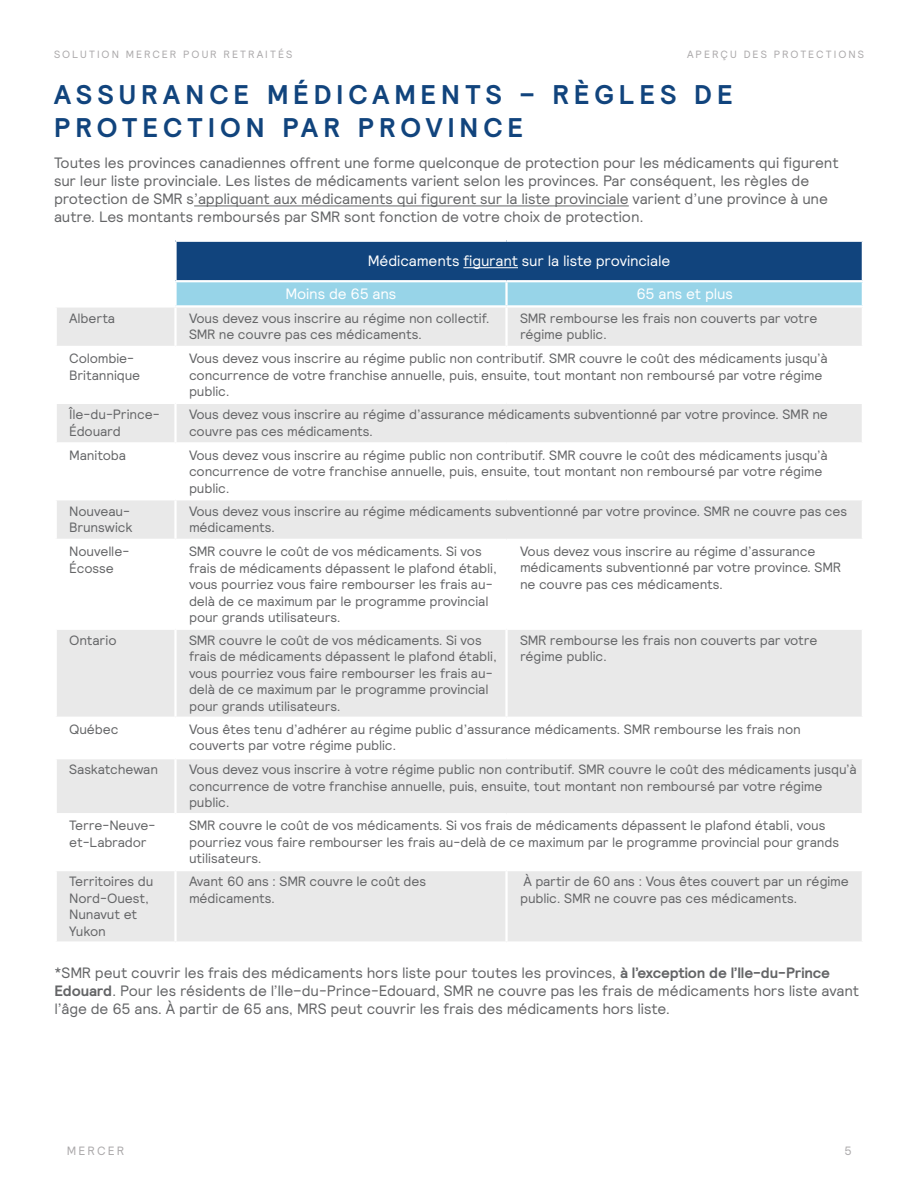
<style>
.page{position:relative;width:918px;height:1188px;background:#fff}
.page>*{position:absolute;margin:0;border:0;box-sizing:border-box;transform-origin:0 0}
.Azul-mayúsculas{font:700 27px/33px "Relative";letter-spacing:.19em;color:#11447d}
.Azul-mayúsculas-2{font:15px/18px "Relative";letter-spacing:-.01em;color:#646567}
.asteriscos{font:15px/18px "Relative";letter-spacing:-.01em;color:#646567}
.blanco{font:15px "Relative";letter-spacing:-.01em;color:#fff}
.Básico-gris{font:15px "Relative";letter-spacing:-.01em;color:#fff}
.Básico-gris-2{font:13.5px/16.5px "Relative";letter-spacing:-.01em;color:#646567}
.viñeta_tabla{font:13.5px/16.5px "Relative";letter-spacing:-.01em;color:#646567}
.t1{font:12px "Relative";letter-spacing:.18em;color:#aba9aa}
.Básico-gris-3{font:10.5px "Relative";letter-spacing:.19em;color:#aba9aa}
.s1{font-weight:700}
</style>
<div class="page">
<div style="left:176px;top:241px;width:687px;height:40px;background:#11447d"></div>
<svg style="left:57px;top:282px;width:805px;height:64px;background:#d0e3ea"></svg>
<svg style="left:57px;top:404px;width:805px;height:537px;fill:#e9e9e9"></svg>
<hr style="left:176px;top:240px;width:331px;height:2px;background:#fff">
<hr style="left:174px;top:242px;width:3px;height:38px;background:#fff">
<hr style="left:507px;top:240px;width:357px;height:2px;background:#fff">
<hr style="left:862px;top:242px;width:2px;height:38px;background:#fff">
<hr style="left:176px;top:280px;width:331px;height:2px;background:#fff">
<hr style="left:174px;top:282px;width:3px;height:23px;background:#fff">
<hr style="left:507px;top:280px;width:357px;height:2px;background:#fff">
<hr style="left:505px;top:282px;width:3px;height:23px;background:#fff">
<hr style="left:55px;top:305px;width:121px;height:3px;background:#fff">
<hr style="left:176px;top:305px;width:331px;height:3px;background:#fff">
<hr style="left:174px;top:308px;width:3px;height:38px;background:#fff">
<hr style="left:507px;top:305px;width:357px;height:3px;background:#fff">
<hr style="left:505px;top:308px;width:3px;height:38px;background:#fff">
<hr style="left:174px;top:404px;width:3px;height:38px;background:#fff">
<hr style="left:55px;top:442px;width:121px;height:2px;background:#fff">
<hr style="left:176px;top:442px;width:331px;height:2px;background:#fff">
<hr style="left:174px;top:444px;width:3px;height:54px;background:#fff">
<hr style="left:507px;top:442px;width:357px;height:2px;background:#fff">
<hr style="left:55px;top:498px;width:121px;height:2px;background:#fff">
<hr style="left:176px;top:498px;width:331px;height:2px;background:#fff">
<hr style="left:174px;top:500px;width:3px;height:39px;background:#fff">
<hr style="left:507px;top:498px;width:357px;height:2px;background:#fff">
<hr style="left:55px;top:539px;width:121px;height:2px;background:#fff">
<hr style="left:176px;top:539px;width:331px;height:2px;background:#fff">
<hr style="left:174px;top:541px;width:3px;height:87px;background:#fff">
<hr style="left:507px;top:539px;width:357px;height:2px;background:#fff">
<hr style="left:505px;top:541px;width:3px;height:87px;background:#fff">
<hr style="left:55px;top:628px;width:121px;height:2px;background:#fff">
<hr style="left:176px;top:628px;width:331px;height:2px;background:#fff">
<hr style="left:174px;top:630px;width:3px;height:87px;background:#fff">
<hr style="left:507px;top:628px;width:357px;height:2px;background:#fff">
<hr style="left:505px;top:630px;width:3px;height:87px;background:#fff">
<hr style="left:55px;top:717px;width:121px;height:2px;background:#fff">
<hr style="left:176px;top:717px;width:331px;height:2px;background:#fff">
<hr style="left:174px;top:719px;width:3px;height:38px;background:#fff">
<hr style="left:507px;top:717px;width:357px;height:2px;background:#fff">
<hr style="left:55px;top:757px;width:121px;height:2px;background:#fff">
<hr style="left:176px;top:757px;width:331px;height:2px;background:#fff">
<hr style="left:174px;top:759px;width:3px;height:54px;background:#fff">
<hr style="left:507px;top:757px;width:357px;height:2px;background:#fff">
<hr style="left:55px;top:813px;width:121px;height:2px;background:#fff">
<hr style="left:176px;top:813px;width:331px;height:2px;background:#fff">
<hr style="left:174px;top:815px;width:3px;height:54px;background:#fff">
<hr style="left:507px;top:813px;width:357px;height:2px;background:#fff">
<hr style="left:55px;top:869px;width:121px;height:2px;background:#fff">
<hr style="left:176px;top:869px;width:331px;height:2px;background:#fff">
<hr style="left:174px;top:871px;width:3px;height:70px;background:#fff">
<hr style="left:507px;top:869px;width:357px;height:2px;background:#fff">
<hr style="left:505px;top:871px;width:3px;height:70px;background:#fff">
<hr style="left:463px;top:267px;width:55px;height:1px;background:#fff">
<hr style="left:194px;top:206px;width:435px;height:1px;background:#646567">
<p class="Básico-gris-3" style="left:54px;top:47px;width:240px">SOLUTION MERCER POUR RETRAITÉS</p>
<p class="Básico-gris-3" style="left:687px;top:47px;width:178px">APERÇU DES PROTECTIONS</p>
<p class="Azul-mayúsculas" style="left:54px;top:78px;width:680px">ASSURANCE MÉDICAMENTS – RÈGLES DE<br>PROTECTION PAR PROVINCE</p>
<p class="Azul-mayúsculas-2" style="left:54px;top:154px;width:786px">Toutes les provinces canadiennes offrent une forme quelconque de protection pour les médicaments qui figurent sur leur liste provinciale. Les listes de médicaments varient selon les provinces. Par conséquent, les règles de protection de SMR s’appliquant aux médicaments qui figurent sur la liste provinciale varient d’une province à une autre. Les montants remboursés par SMR sont fonction de votre choix de protection.</p>
<p class="blanco" style="left:368px;top:251px;width:304px">Médicaments figurant sur la liste provinciale</p>
<p class="Básico-gris" style="left:286px;top:284px;width:112px">Moins de 65 ans</p>
<p class="Básico-gris" style="left:636px;top:284px;width:98px">65 ans et plus</p>
<p class="viñeta_tabla" style="left:69px;top:309px;width:48px">Alberta</p>
<p class="Básico-gris-2" style="left:189px;top:309px;width:302px">Vous devez vous inscrire au régime non collectif.<br>SMR ne couvre pas ces médicaments.</p>
<p class="Básico-gris-2" style="left:520px;top:309px;width:299px">SMR rembourse les frais non couverts par votre régime public.</p>
<p class="viñeta_tabla" style="left:69px;top:350px;width:73px">Colombie-<br>Britannique</p>
<p class="Básico-gris-2" style="left:189px;top:350px;width:640px">Vous devez vous inscrire au régime public non contributif. SMR couvre le coût des médicaments jusqu’à concurrence de votre franchise annuelle, puis, ensuite, tout montant non remboursé par votre régime public.</p>
<p class="viñeta_tabla" style="left:69px;top:406px;width:92px">Île-du-Prince-<br>Édouard</p>
<p class="Básico-gris-2" style="left:189px;top:406px;width:640px">Vous devez vous inscrire au régime d’assurance médicaments subventionné par votre province. SMR ne couvre pas ces médicaments.</p>
<p class="viñeta_tabla" style="left:69px;top:446px;width:58px">Manitoba</p>
<p class="Básico-gris-2" style="left:189px;top:446px;width:640px">Vous devez vous inscrire au régime public non contributif. SMR couvre le coût des médicaments jusqu’à concurrence de votre franchise annuelle, puis, ensuite, tout montant non remboursé par votre régime public.</p>
<p class="viñeta_tabla" style="left:69px;top:502px;width:65px">Nouveau-<br>Brunswick</p>
<p class="Básico-gris-2" style="left:189px;top:502px;width:660px">Vous devez vous inscrire au régime médicaments subventionné par votre province. SMR ne couvre pas ces médicaments.</p>
<p class="viñeta_tabla" style="left:69px;top:543px;width:62px">Nouvelle-<br>Écosse</p>
<p class="Básico-gris-2" style="left:189px;top:543px;width:310px">SMR couvre le coût de vos médicaments. Si vos frais de médicaments dépassent le plafond établi, vous pourriez vous faire rembourser les frais au&shy;delà de ce maximum par le programme provincial pour grands utilisateurs.</p>
<p class="Básico-gris-2" style="left:520px;top:543px;width:323px">Vous devez vous inscrire au régime d’assurance médicaments subventionné par votre province. SMR ne couvre pas ces médicaments.</p>
<p class="viñeta_tabla" style="left:69px;top:631px;width:49px">Ontario</p>
<p class="Básico-gris-2" style="left:189px;top:631px;width:310px">SMR couvre le coût de vos médicaments. Si vos frais de médicaments dépassent le plafond établi, vous pourriez vous faire rembourser les frais au&shy;delà de ce maximum par le programme provincial pour grands utilisateurs.</p>
<p class="Básico-gris-2" style="left:520px;top:631px;width:299px">SMR rembourse les frais non couverts par votre régime public.</p>
<p class="viñeta_tabla" style="left:69px;top:720px;width:51px">Québec</p>
<p class="Básico-gris-2" style="left:189px;top:720px;width:613px">Vous êtes tenu d’adhérer au régime public d’assurance médicaments. SMR rembourse les frais non couverts par votre régime public.</p>
<p class="viñeta_tabla" style="left:69px;top:761px;width:90px">Saskatchewan</p>
<p class="Básico-gris-2" style="left:189px;top:761px;width:669px">Vous devez vous inscrire à votre régime public non contributif. SMR couvre le coût des médicaments jusqu’à concurrence de votre franchise annuelle, puis, ensuite, tout montant non remboursé par votre régime public.</p>
<p class="viñeta_tabla" style="left:69px;top:817px;width:88px">Terre-Neuve&shy;et-Labrador</p>
<p class="Básico-gris-2" style="left:189px;top:817px;width:652px">SMR couvre le coût de vos médicaments. Si vos frais de médicaments dépassent le plafond établi, vous pourriez vous faire rembourser les frais au-delà de ce maximum par le programme provincial pour grands utilisateurs.</p>
<p class="viñeta_tabla" style="left:69px;top:873px;width:86px">Territoires du<br>Nord-Ouest,<br>Nunavut et<br>Yukon</p>
<p class="Básico-gris-2" style="left:189px;top:873px;width:239px">Avant 60 ans : SMR couvre le coût des médicaments.</p>
<p class="Básico-gris-2" style="left:520px;top:873px;width:330px">À partir de 60 ans : Vous êtes couvert par un régime public. SMR ne couvre pas ces médicaments.</p>
<p class="asteriscos" style="left:55px;top:963px;width:806px">*SMR peut couvrir les frais des médicaments hors liste pour toutes les provinces, <span class="s1">à l’exception de l’Ile-du-Prince<br>Edouard</span>. Pour les résidents de l’Ile–du-Prince-Edouard, SMR ne couvre pas les frais de médicaments hors liste avant l’âge de 65 ans. À partir de 65 ans, MRS peut couvrir les frais des médicaments hors liste.</p>
<p class="t1" style="left:67px;top:1143px;width:59px">MERCER</p>
<p class="t1" style="left:845px;top:1143px;width:9px">5</p>
</div>
